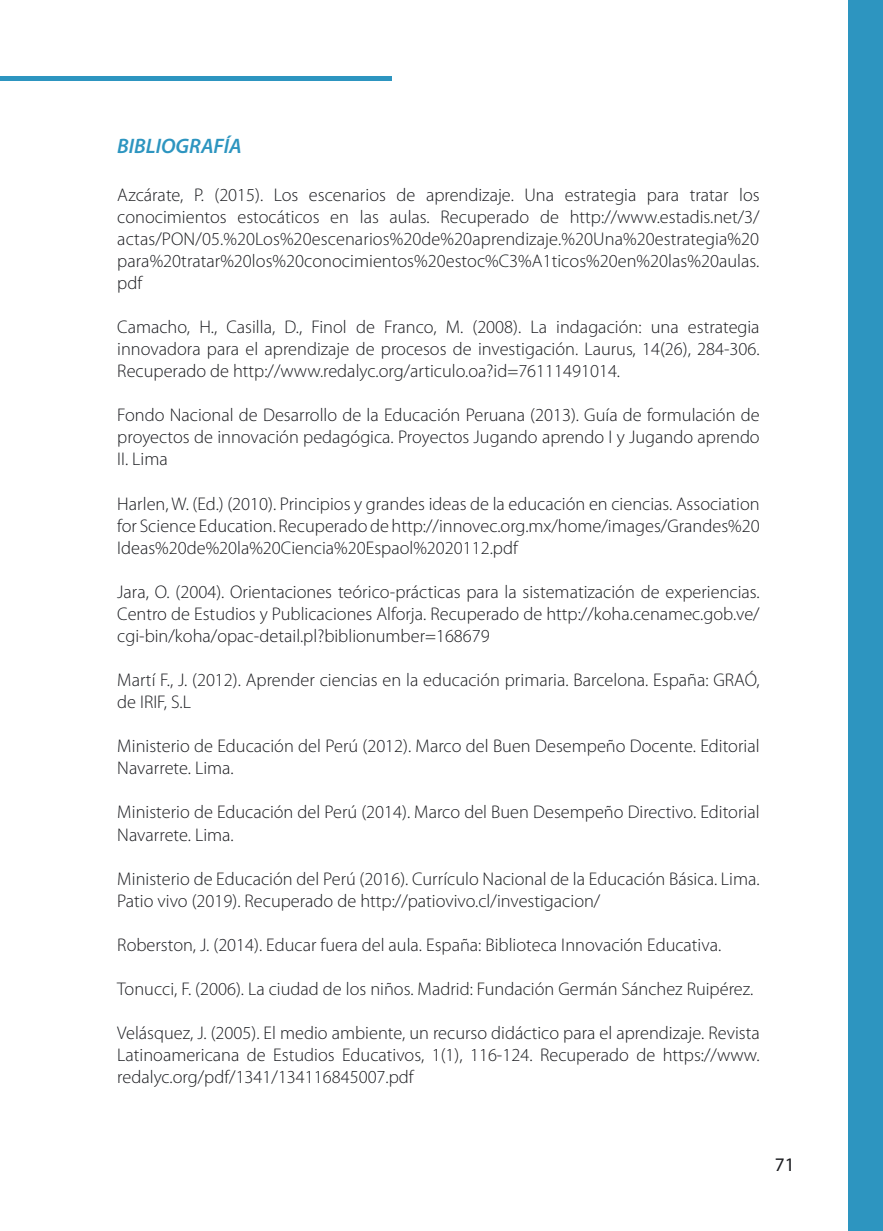
<style>
.page{position:relative;width:883px;height:1231px;background:#fff}
.page>*{position:absolute;margin:0;border:0;box-sizing:border-box;transform-origin:0 0}
.t1{font:italic 600 21px "Myriad Pro";color:#2d95c0}
.t2{font:19.25px "Myriad Pro";color:#1b1c20}
.t3{font:300 18.38px/22.1px "Myriad Pro";color:#1b1c20;text-align:justify}
</style>
<div class="page">
<div style="left:20px;top:76px;width:372px;height:5px;background:#2d95c0"></div>
<div style="left:0;top:76px;width:20px;height:5px;background:#2d95c0"></div>
<div style="left:848px;top:0;width:35px;height:1230px;background:#2d95c0"></div>
<p class="t1" style="left:117px;top:133px;width:126px">BIBLIOGRAFÍA</p>
<p class="t3" style="left:117px;top:184px;width:644px">Azcárate, P. (2015). Los escenarios de aprendizaje. Una estrategia para tratar los conocimientos estocáticos en las aulas. Recuperado de http://www.estadis.net/3/ actas/PON/05.%20Los%20escenarios%20de%20aprendizaje.%20Una%20estrategia%20 para%20tratar%20los%20conocimientos%20estoc%C3%A1ticos%20en%20las%20aulas. pdf</p>
<p class="t3" style="left:117px;top:316px;width:644px">Camacho, H., Casilla, D., Finol de Franco, M. (2008). La indagación: una estrategia innovadora para el aprendizaje de procesos de investigación. Laurus, 14(26), 284-306.<br>Recuperado de http://www.redalyc.org/articulo.oa?id=76111491014.</p>
<p class="t3" style="left:117px;top:404px;width:644px">Fondo Nacional de Desarrollo de la Educación Peruana (2013). Guía de formulación de proyectos de innovación pedagógica. Proyectos Jugando aprendo I y Jugando aprendo II. Lima</p>
<p class="t3" style="left:117px;top:492px;width:644px">Harlen, W. (Ed.) (2010). Principios y grandes ideas de la educación en ciencias. Association for Science Education. Recuperado de http://innovec.org.mx/home/images/Grandes%20<br>Ideas%20de%20la%20Ciencia%20Espaol%2020112.pdf</p>
<p class="t3" style="left:117px;top:581px;width:644px">Jara, O. (2004). Orientaciones teórico-prácticas para la sistematización de experiencias.<br>Centro de Estudios y Publicaciones Alforja. Recuperado de http://koha.cenamec.gob.ve/ cgi-bin/koha/opac-detail.pl?biblionumber=168679</p>
<p class="t3" style="left:117px;top:669px;width:644px">Martí F., J. (2012). Aprender ciencias en la educación primaria. Barcelona. España: GRAÓ, de IRIF, S.L</p>
<p class="t3" style="left:117px;top:735px;width:644px">Ministerio de Educación del Perú (2012). Marco del Buen Desempeño Docente. Editorial<br>Navarrete. Lima.</p>
<p class="t3" style="left:117px;top:801px;width:644px">Ministerio de Educación del Perú (2014). Marco del Buen Desempeño Directivo. Editorial<br>Navarrete. Lima.</p>
<p class="t3" style="left:117px;top:867px;width:644px">Ministerio de Educación del Perú (2016). Currículo Nacional de la Educación Básica. Lima.<br>Patio vivo (2019). Recuperado de http://patiovivo.cl/investigacion/</p>
<p class="t3" style="left:117px;top:933px;width:606px">Roberston, J. (2014). Educar fuera del aula. España: Biblioteca Innovación Educativa.</p>
<p class="t3" style="left:117px;top:978px;width:638px">Tonucci, F. (2006). La ciudad de los niños. Madrid: Fundación Germán Sánchez Ruipérez.</p>
<p class="t3" style="left:117px;top:1022px;width:644px">Velásquez, J. (2005). El medio ambiente, un recurso didáctico para el aprendizaje. Revista Latinoamericana de Estudios Educativos, 1(1), 116-124. Recuperado de https://www. redalyc.org/pdf/1341/134116845007.pdf</p>
<p class="t2" style="left:775px;top:1152px;width:21px">71</p>
</div>
